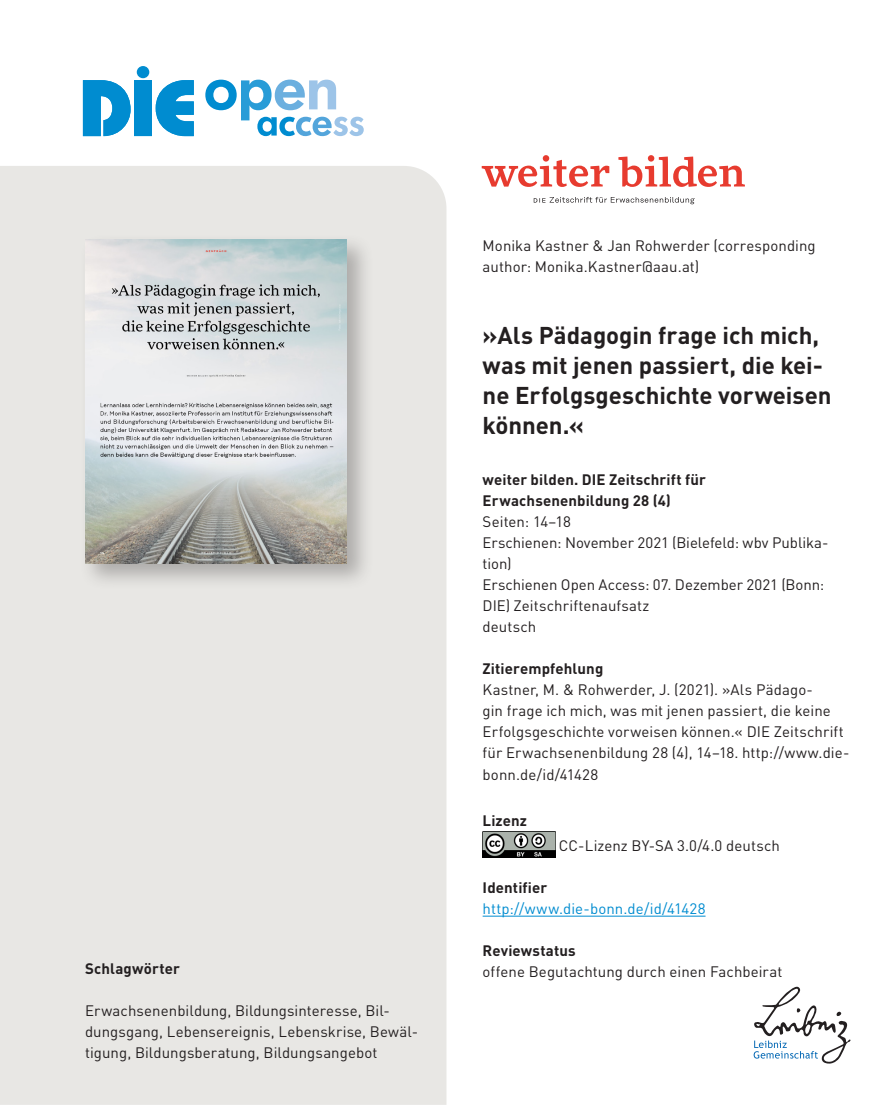
<style>
.page{position:relative;width:893px;height:1106px;background:#fff}
.page>*{position:absolute;margin:0;border:0;box-sizing:border-box;transform-origin:0 0}
.Head_bold{font:700 24px/30px "DIN Pro";color:#231f20}
.Copy{font:15px/21px "DIN Pro";letter-spacing:.005em;color:#231f20}
.Copy_bold{font:700 15px/21px "DIN Pro";letter-spacing:.01em;color:#231f20}
.Autoren_italic{font:15px/21px "DIN Pro";letter-spacing:.005em;color:#231f20}
.Copy-2{font:15px "DIN Pro";letter-spacing:.005em;color:#008cd0}
.Copy-3{font:700 15px "DIN Pro";letter-spacing:.01em;color:#231f20}
.Lizenz{font:700 15px "DIN Pro";letter-spacing:.005em;color:#231f20}
</style>
<div class="page">
<div style="left:0;top:166px;width:446px;height:938px;background:#e8e7e4"></div>
<svg style="left:534px;top:197px;width:161px;height:7px"></svg>
<svg style="left:482px;top:155px;width:263px;height:32px"></svg>
<div style="left:79px;top:233px;width:295px;height:358px;background:#231f20;opacity:.3"></div>
<img style="left:85px;top:239px;width:262px;height:324px">
<hr style="left:483px;top:915px;width:222px;height:1px;background:#008cd0">
<img style="left:483px;top:831px;width:72px;height:26px">
<svg style="left:83px;top:80px;width:111px;height:56px"></svg>
<div style="left:137px;top:66px;width:12px;height:12px;background:#008cd0;border-radius:50%"></div>
<svg style="left:205px;top:80px;width:159px;height:56px"></svg>
<svg style="left:753px;top:986px;width:98px;height:77px"></svg>
<p class="Autoren_italic" style="left:483px;top:234px;width:335px">Monika Kastner &amp; Jan Rohwerder (corresponding author: Monika.Kastner@aau.at)</p>
<p class="Head_bold" style="left:483px;top:318px;width:350px">»Als Pädagogin frage ich mich, was mit jenen passiert, die kei&shy;ne Erfolgsgeschichte vorweisen können.«</p>
<p class="Copy_bold" style="left:483px;top:467px;width:225px">weiter bilden. DIE Zeitschrift für<br>Erwachsenenbildung 28 (4)</p>
<p class="Copy" style="left:483px;top:510px;width:90px">Seiten: 14–18</p>
<p class="Copy" style="left:483px;top:531px;width:347px">Erschienen: November 2021 (Bielefeld: wbv Publika&shy;tion)</p>
<p class="Copy" style="left:483px;top:573px;width:343px">Erschienen Open Access: 07. Dezember 2021 (Bonn:<br>DIE) Zeitschriftenaufsatz</p>
<p class="Copy" style="left:483px;top:615px;width:55px">deutsch</p>
<p class="Copy_bold" style="left:483px;top:656px;width:122px">Zitierempfehlung</p>
<p class="Copy" style="left:483px;top:678px;width:368px">Kastner, M. &amp; Rohwerder, J. (2021). »Als Pädago-<br>gin frage ich mich, was mit jenen passiert, die keine Erfolgsgeschichte vorweisen können.« DIE Zeitschrift für Erwachsenenbildung 28 (4), 14–18. http://www.die&shy;bonn.de/id/41428</p>
<p class="Lizenz" style="left:483px;top:807px;width:46px">Lizenz</p>
<p class="Copy" style="left:559px;top:833px;width:223px">CC-Lizenz BY-SA 3.0/4.0 deutsch</p>
<p class="Copy_bold" style="left:483px;top:875px;width:66px">Identifier</p>
<p class="Copy-2" style="left:483px;top:896px;width:224px">http://www.die-bonn.de/id/41428</p>
<p class="Copy-3" style="left:483px;top:938px;width:95px">Reviewstatus</p>
<p class="Copy_bold" style="left:85px;top:956px;width:96px">Schlagwörter</p>
<p class="Copy" style="left:483px;top:959px;width:301px">offene Begutachtung durch einen Fachbeirat</p>
<p class="Copy" style="left:85px;top:998px;width:335px">Erwachsenenbildung, Bildungsinteresse, Bil&shy;dungsgang, Lebensereignis, Lebenskrise, Bewäl&shy;tigung, Bildungsberatung, Bildungsangebot</p>
</div>
